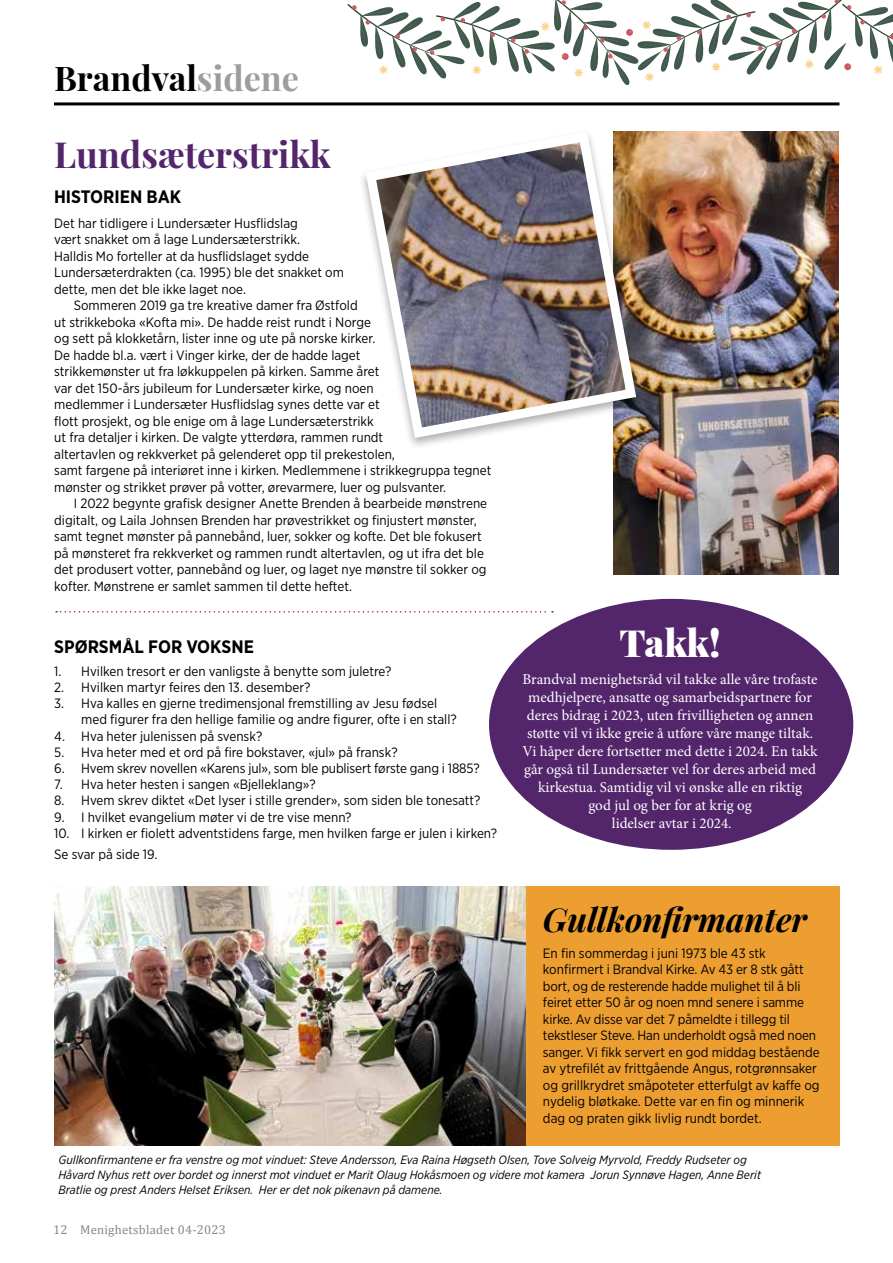
<style>
.page{position:relative;width:893px;height:1263px;background:#fff}
.page>*{position:absolute;margin:0;border:0;box-sizing:border-box;transform-origin:0 0}
.t1{font:900 37.5px "Playfair Display";color:#fff}
.t2{font:700 36px "Playfair Display";color:#53266c}
.t3{font:700 34.05px "Playfair Display";color:#000}
.t4{font:italic 700 33px "Playfair Display";color:#000}
.t5{font:700 18px "Gotham Narrow";color:#000}
.t6{font:15px/18px "Minion Pro";color:#fff;text-align:center}
.t7{font:13.5px/16.5px "Gotham Narrow";color:#000}
.t8{font:12.75px "Cambria";letter-spacing:.02em;color:#878787}
.t9{font:italic 12px/15px "Gotham Narrow";color:#000}
.s1{color:#9d9d9c}
</style>
<div class="page">
<div style="left:54px;top:886px;width:786px;height:260px;background:#ec9e31"></div>
<hr style="left:54px;top:102px;width:785px;height:3px;background:#000">
<svg style="left:56px;top:611px;width:497px;height:1px"></svg>
<img style="left:613px;top:132px;width:226px;height:442px">
<div style="left:358px;top:128px;width:285px;height:322px;background:#000;opacity:.31"></div>
<img style="left:360px;top:128px;width:281px;height:315px">
<div style="left:489px;top:599px;width:364px;height:251px;background:#53266c;border-radius:50%"></div>
<img style="left:54px;top:886px;width:471px;height:260px">
<svg style="left:347px;top:0;width:546px;height:85px"></svg>
<h3 class="t3" style="left:54px;top:51px;width:246px">Brandval<span class="s1">sidene</span></h3>
<h2 class="t2" style="left:54px;top:126px;width:278px">Lundsæterstrikk</h2>
<h3 class="t5" style="left:54px;top:185px;width:129px">HISTORIEN BAK</h3>
<p class="t7" style="left:54px;top:214px;width:291px">Det har tidligere i Lundersæter Husflidslag<br>vært snakket om å lage Lundersæterstrikk.<br>Halldis Mo forteller at da husflidslaget sydde Lundersæterdrakten (ca. 1995) ble det snakket om dette, men det ble ikke laget noe.</p>
<p class="t7" style="left:54px;top:297px;width:439px;text-indent:19px">Sommeren 2019 ga tre kreative damer fra Østfold<br>ut strikkeboka «Kofta mi». De hadde reist rundt i Norge<br>og sett på klokketårn, lister inne og ute på norske kirker.<br>De hadde bl.a. vært i Vinger kirke, der de hadde laget<br>strikkemønster ut fra løkkuppelen på kirken. Samme året<br>var det 150-års jubileum for Lundersæter kirke, og noen<br>medlemmer i Lundersæter Husflidslag synes dette var et<br>flott prosjekt, og ble enige om å lage Lundersæterstrikk<br>ut fra detaljer i kirken. De valgte ytterdøra, rammen rundt<br>altertavlen og rekkverket på gelenderet opp til prekestolen,<br>samt fargene på interiøret inne i kirken. Medlemmene i strikkegruppa tegnet mønster og strikket prøver på votter, ørevarmere, luer og pulsvanter.</p>
<p class="t7" style="left:54px;top:495px;width:434px;text-indent:19px">I 2022 begynte grafisk designer Anette Brenden å bearbeide mønstrene digitalt, og Laila Johnsen Brenden har prøvestrikket og finjustert mønster, samt tegnet mønster på pannebånd, luer, sokker og kofte. Det ble fokusert på mønsteret fra rekkverket og rammen rundt altertavlen, og ut ifra det ble det produsert votter, pannebånd og luer, og laget nye mønstre til sokker og kofter. Mønstrene er samlet sammen til dette heftet.</p>
<h3 class="t5" style="left:54px;top:635px;width:201px">SPØRSMÅL FOR VOKSNE</h3>
<p class="t7" style="left:54px;top:662px;width:339px">1. Hvilken tresort er den vanligste å benytte som juletre?</p>
<p class="t7" style="left:54px;top:679px;width:258px">2. Hvilken martyr feires den 13. desember?</p>
<p class="t7" style="left:81px;top:695px;width:377px;text-indent:-27px">3. Hva kalles en gjerne tredimensjonal fremstilling av Jesu fødsel med figurer fra den hellige familie og andre figurer, ofte i en stall?</p>
<p class="t7" style="left:54px;top:727px;width:210px">4. Hva heter julenissen på svensk?</p>
<p class="t7" style="left:54px;top:743px;width:345px">5. Hva heter med et ord på fire bokstaver, «jul» på fransk?</p>
<p class="t7" style="left:54px;top:760px;width:427px">6. Hvem skrev novellen «Karens jul», som ble publisert første gang i 1885?</p>
<p class="t7" style="left:54px;top:776px;width:263px">7. Hva heter hesten i sangen «Bjelleklang»?</p>
<p class="t7" style="left:54px;top:792px;width:428px">8. Hvem skrev diktet «Det lyser i stille grender», som siden ble tonesatt?</p>
<p class="t7" style="left:54px;top:808px;width:299px">9. I hvilket evangelium møter vi de tre vise menn?</p>
<p class="t7" style="left:54px;top:822px;width:444px;line-height:21px">10. I kirken er fiolett adventstidens farge, men hvilken farge er julen i kirken?<br>Se svar på side 19.</p>
<h1 class="t1" style="left:619px;top:613px;width:103px">Takk!</h1>
<p class="t6" style="left:522px;top:670px;width:297px">Brandval menighetsråd vil takke alle våre trofaste medhjelpere, ansatte og samarbeidspartnere for deres bidrag i 2023, uten frivilligheten og annen støtte vil vi ikke greie å utføre våre mange tiltak.<br>Vi håper dere fortsetter med dette i 2024. En takk går også til Lundersæter vel for deres arbeid med kirkestua. Samtidig vil vi ønske alle en riktig<br>god jul og ber for at krig og<br>lidelser avtar i 2024.</p>
<h3 class="t4" style="left:543px;top:893px;width:266px">Gullkonfirmanter</h3>
<p class="t7" style="left:543px;top:944px;width:278px">En fin sommerdag i juni 1973 ble 43 stk konfirmert i Brandval Kirke. Av 43 er 8 stk gått bort, og de resterende hadde mulighet til å bli feiret etter 50 år og noen mnd senere i samme kirke. Av disse var det 7 påmeldte i tillegg til tekstleser Steve. Han underholdt også med noen sanger. Vi fikk servert en god middag bestående av ytrefilét av frittgående Angus, rotgrønnsaker og grillkrydret småpoteter etterfulgt av kaffe og nydelig bløtkake. Dette var en fin og minnerik dag og praten gikk livlig rundt bordet.</p>
<p class="t9" style="left:58px;top:1152px;width:704px">Gullkonfirmantene er fra venstre og mot vinduet: Steve Andersson, Eva Raina Høgseth Olsen, Tove Solveig Myrvold, Freddy Rudseter og<br>Håvard Nyhus rett over bordet og innerst mot vinduet er Marit Olaug Hokåsmoen og videre mot kamera Jorun Synnøve Hagen, Anne Berit<br>Bratlie og prest Anders Helset Eriksen. Her er det nok pikenavn på damene.</p>
<p class="t8" style="left:53px;top:1222px;width:174px">12 Menighetsbladet 04-2023</p>
</div>
